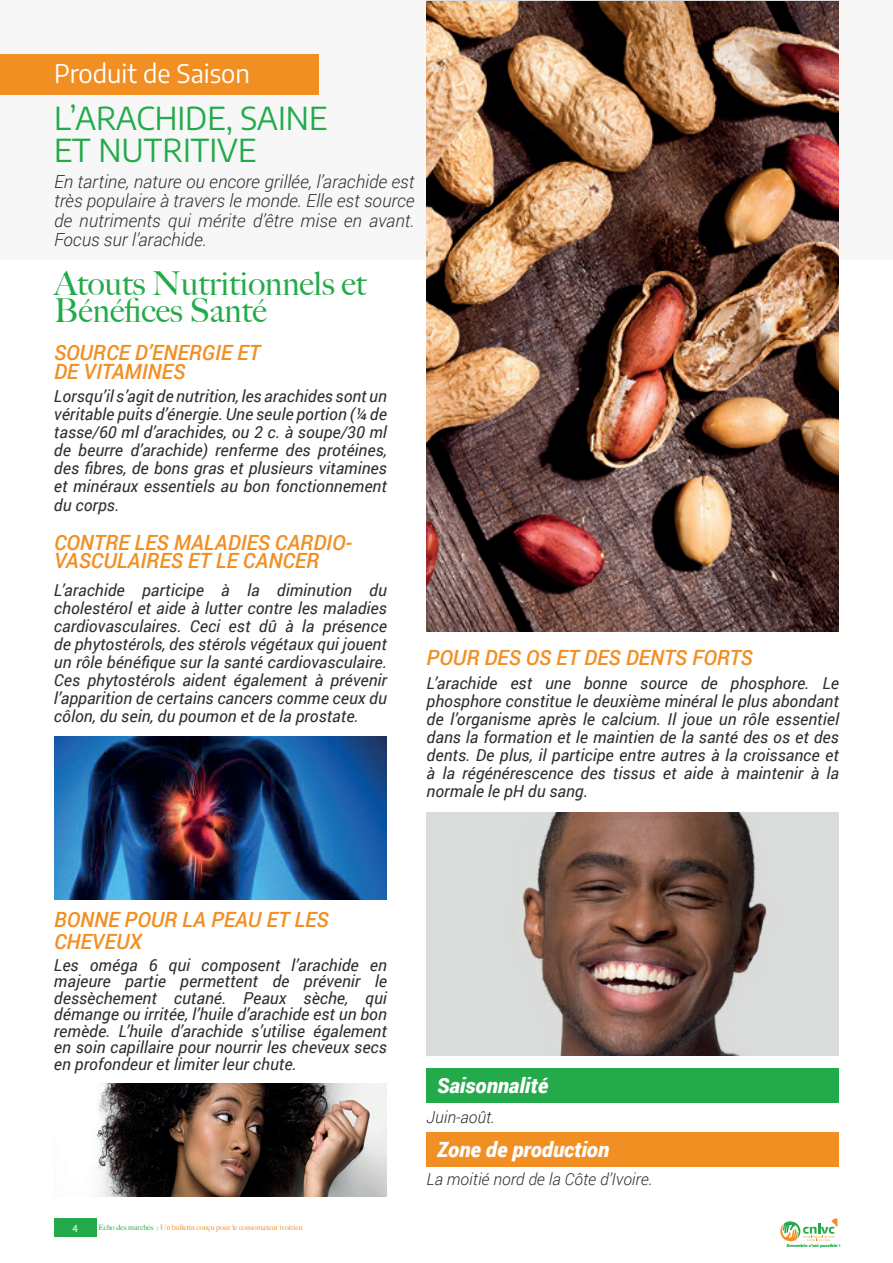
<style>
.page{position:relative;width:893px;height:1263px;background:#fff}
.page>*{position:absolute;margin:0;border:0;box-sizing:border-box;transform-origin:0 0}
.t1{font:500 33px/27px "Big Caslon";color:#23aa4a}
.t2{font:100 condensed 31.5px/31.5px "Encode Sans";color:#23aa4a}
.t3{font:100 condensed 25.5px "Encode Sans";color:#fff}
.t4{font:italic 500 21px/19.5px "Roboto";color:#f28f23}
.t5{font:italic 900 21px "Roboto";color:#fff}
.t6{font:italic 300 18px/19.5px "Roboto";color:#312e32;text-align:justify}
.t7{font:italic 16.5px/18px "Roboto";color:#312e32;text-align:justify}
.t8{font:italic 300 16.5px "Roboto";color:#312e32}
.t9{font:10.5px "Myriad Pro";color:#fff}
.t10{font:500 7.5px "Big Caslon";color:#f28f23}
.t11{font:900 3.9px "Montserrat";color:#23aa4a}
.s1{color:#23aa4a}
</style>
<div class="page">
<div style="left:54px;top:1218px;width:42px;height:19px;background:#23aa4a"></div>
<svg style="left:780px;top:1218px;width:57px;height:24px"></svg>
<div style="left:427px;top:1068px;width:412px;height:34px;background:#23aa4a"></div>
<div style="left:427px;top:1132px;width:412px;height:35px;background:#f28f23"></div>
<div style="left:0;top:0;width:893px;height:259px;background:#f7f7f8"></div>
<div style="left:0;top:54px;width:319px;height:40px;background:#f28f23"></div>
<img style="left:427px;top:1px;width:412px;height:630px">
<img style="left:54px;top:737px;width:333px;height:163px">
<img style="left:95px;top:1084px;width:292px;height:112px">
<img style="left:426px;top:813px;width:413px;height:243px">
<h3 class="t3" style="left:54px;top:56px;width:197px">Produit de Saison</h3>
<h2 class="t2" style="left:54px;top:101px;width:275px">L’ARACHIDE, SAINE<br>ET NUTRITIVE</h2>
<p class="t6" style="left:54px;top:171px;width:362px">En tartine, nature ou encore grillée, l’arachide est très populaire à travers le monde. Elle est source de nutriments qui mérite d’être mise en avant.<br>Focus sur l’arachide.</p>
<h1 class="t1" style="left:54px;top:269px;width:314px">Atouts Nutritionnels et<br>Bénéfices Santé</h1>
<p class="t4" style="left:54px;top:342px;width:208px">SOURCE D’ENERGIE ET<br>DE VITAMINES</p>
<p class="t7" style="left:54px;top:387px;width:334px">Lorsqu’il s’agit de nutrition, les arachides sont un véritable puits d’énergie. Une seule portion (¼ de tasse/60 ml d’arachides, ou 2 c. à soupe/30 ml de beurre d’arachide) renferme des protéines, des fibres, de bons gras et plusieurs vitamines et minéraux essentiels au bon fonctionnement du corps.</p>
<p class="t4" style="left:54px;top:532px;width:300px;line-height:18px">CONTRE LES MALADIES CARDIO-<br>VASCULAIRES ET LE CANCER</p>
<p class="t7" style="left:54px;top:581px;width:334px">L’arachide participe à la diminution du cholestérol et aide à lutter contre les maladies cardiovasculaires. Ceci est dû à la présence de phytostérols, des stérols végétaux qui jouent un rôle bénéfique sur la santé cardiovasculaire.<br>Ces phytostérols aident également à prévenir l’apparition de certains cancers comme ceux du côlon, du sein, du poumon et de la prostate.</p>
<p class="t4" style="left:427px;top:646px;width:328px">POUR DES OS ET DES DENTS FORTS</p>
<p class="t7" style="left:427px;top:674px;width:414px">L’arachide est une bonne source de phosphore. Le phosphore constitue le deuxième minéral le plus abondant de l’organisme après le calcium. Il joue un rôle essentiel dans la formation et le maintien de la santé des os et des dents. De plus, il participe entre autres à la croissance et à la régénérescence des tissus et aide à maintenir à la normale le pH du sang.</p>
<p class="t4" style="left:54px;top:907px;width:276px;line-height:22.5px">BONNE POUR LA PEAU ET LES<br>CHEVEUX</p>
<p class="t7" style="left:54px;top:956px;width:334px;line-height:16.5px">Les oméga 6 qui composent l’arachide en majeure partie permettent de prévenir le dessèchement cutané. Peaux sèche, qui démange ou irritée, l’huile d’arachide est un bon remède. L’huile d’arachide s’utilise également en soin capillaire pour nourrir les cheveux secs en profondeur et limiter leur chute.</p>
<p class="t9" style="left:72px;top:1222px;width:7px">4</p>
<p class="t10" style="left:98px;top:1221px;width:206px"><span class="s1">Echo des marchés :</span> Un bulletin conçu pour le consomateur ivoirien</p>
<p class="t5" style="left:437px;top:1071px;width:112px">Saisonnalité</p>
<p class="t8" style="left:427px;top:1105px;width:70px">Juin-août.</p>
<p class="t5" style="left:437px;top:1135px;width:173px">Zone de production</p>
<p class="t8" style="left:427px;top:1168px;width:227px">La moitié nord de la Côte d’Ivoire.</p>
<p class="t11" style="left:787px;top:1243px;width:55px">Ensemble c’est possible !</p>
</div>
